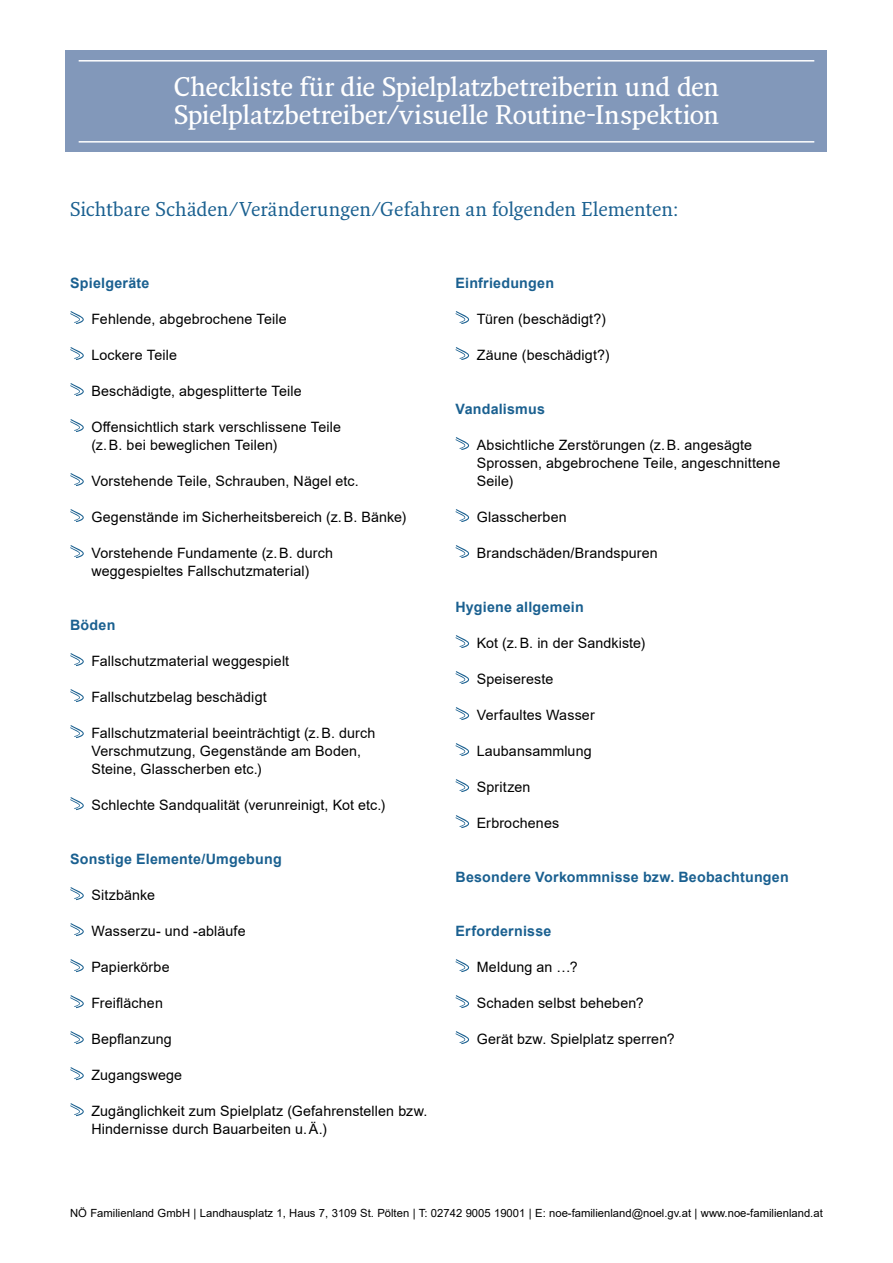
<style>
.page{position:relative;width:893px;height:1263px;background:#fff}
.page>*{position:absolute;margin:0;border:0;box-sizing:border-box;transform-origin:0 0}
.t1{font:600 26.25px/28.5px "Fresco";letter-spacing:-.005em;color:#fff}
.t2{font:19.5px "Fresco";letter-spacing:-.005em;color:#1a6090}
.t3{font:14.25px/18px "Arial";letter-spacing:.01em;color:#000}
.t4{font:700 14.25px "Arial";letter-spacing:.015em;color:#1a6090}
.t5{font:11.25px "Arial";color:#000}
</style>
<div class="page">
<div style="left:66px;top:51px;width:761px;height:101px;background:#8298ba"></div>
<hr style="left:79px;top:60px;width:735px;height:2px;background:#fff">
<hr style="left:79px;top:141px;width:735px;height:2px;background:#fff">
<svg style="left:70px;top:311px;width:14px;height:13px"></svg>
<svg style="left:70px;top:347px;width:14px;height:13px"></svg>
<svg style="left:70px;top:383px;width:14px;height:13px"></svg>
<svg style="left:70px;top:419px;width:14px;height:13px"></svg>
<svg style="left:70px;top:473px;width:14px;height:13px"></svg>
<svg style="left:70px;top:509px;width:14px;height:13px"></svg>
<svg style="left:70px;top:545px;width:14px;height:13px"></svg>
<svg style="left:70px;top:653px;width:14px;height:13px"></svg>
<svg style="left:70px;top:689px;width:14px;height:13px"></svg>
<svg style="left:70px;top:725px;width:14px;height:13px"></svg>
<svg style="left:70px;top:797px;width:14px;height:13px"></svg>
<svg style="left:70px;top:887px;width:14px;height:13px"></svg>
<svg style="left:70px;top:923px;width:14px;height:13px"></svg>
<svg style="left:70px;top:959px;width:14px;height:13px"></svg>
<svg style="left:70px;top:995px;width:14px;height:13px"></svg>
<svg style="left:70px;top:1031px;width:14px;height:13px"></svg>
<svg style="left:70px;top:1067px;width:14px;height:13px"></svg>
<svg style="left:70px;top:1103px;width:14px;height:13px"></svg>
<svg style="left:455px;top:311px;width:15px;height:13px"></svg>
<svg style="left:455px;top:347px;width:15px;height:13px"></svg>
<svg style="left:455px;top:437px;width:15px;height:13px"></svg>
<svg style="left:455px;top:509px;width:15px;height:13px"></svg>
<svg style="left:455px;top:545px;width:15px;height:13px"></svg>
<svg style="left:455px;top:635px;width:15px;height:13px"></svg>
<svg style="left:455px;top:671px;width:15px;height:13px"></svg>
<svg style="left:455px;top:707px;width:15px;height:13px"></svg>
<svg style="left:455px;top:743px;width:15px;height:13px"></svg>
<svg style="left:455px;top:779px;width:15px;height:13px"></svg>
<svg style="left:455px;top:815px;width:15px;height:13px"></svg>
<svg style="left:455px;top:959px;width:15px;height:13px"></svg>
<svg style="left:455px;top:995px;width:15px;height:13px"></svg>
<svg style="left:455px;top:1031px;width:15px;height:13px"></svg>
<h1 class="t1" style="left:174px;top:71px;width:547px">Checkliste für die Spielplatzbetreiberin und den<br>Spielplatzbetreiber/Visuelle Routine-Inspektion</h1>
<h2 class="t2" style="left:70px;top:197px;width:610px">Sichtbare Schäden/Veränderungen/Gefahren an folgenden Elementen:</h2>
<p class="t4" style="left:70px;top:273px;width:81px">Spielgeräte</p>
<p class="t3" style="left:91px;top:310px;width:197px">Fehlende, abgebrochene Teile</p>
<p class="t3" style="left:91px;top:346px;width:87px">Lockere Teile</p>
<p class="t3" style="left:91px;top:382px;width:212px">Beschädigte, abgesplitterte Teile</p>
<p class="t3" style="left:91px;top:418px;width:251px">Offensichtlich stark verschlissene Teile (z.B. bei beweglichen Teilen)</p>
<p class="t3" style="left:91px;top:472px;width:269px">Vorstehende Teile, Schrauben, Nägel etc.</p>
<p class="t3" style="left:91px;top:508px;width:316px">Gegenstände im Sicherheitsbereich (z.B. Bänke)</p>
<p class="t3" style="left:91px;top:544px;width:243px">Vorstehende Fundamente (z.B. durch weggespieltes Fallschutzmaterial)</p>
<p class="t4" style="left:70px;top:615px;width:47px">Böden</p>
<p class="t3" style="left:91px;top:652px;width:199px">Fallschutzmaterial weggespielt</p>
<p class="t3" style="left:91px;top:688px;width:177px">Fallschutzbelag beschädigt</p>
<p class="t3" style="left:91px;top:724px;width:286px">Fallschutzmaterial beeinträchtigt (z.B. durch<br>Verschmutzung, Gegenstände am Boden,<br>Steine, Glasscherben etc.)</p>
<p class="t3" style="left:91px;top:796px;width:295px">Schlechte Sandqualität (verunreinigt, Kot etc.)</p>
<p class="t4" style="left:70px;top:849px;width:213px">Sonstige Elemente/Umgebung</p>
<p class="t3" style="left:91px;top:886px;width:65px">Sitzbänke</p>
<p class="t3" style="left:91px;top:922px;width:156px">Wasserzu- und -abläufe</p>
<p class="t3" style="left:91px;top:958px;width:80px">Papierkörbe</p>
<p class="t3" style="left:91px;top:994px;width:73px">Freiflächen</p>
<p class="t3" style="left:91px;top:1030px;width:82px">Bepflanzung</p>
<p class="t3" style="left:91px;top:1066px;width:92px">Zugangswege</p>
<p class="t3" style="left:91px;top:1102px;width:338px">Zugänglichkeit zum Spielplatz (Gefahrenstellen bzw.<br>Hindernisse durch Bauarbeiten u.Ä.)</p>
<p class="t4" style="left:455px;top:273px;width:100px">Einfriedungen</p>
<p class="t3" style="left:477px;top:310px;width:131px">Türen (beschädigt?)</p>
<p class="t3" style="left:477px;top:346px;width:134px">Zäune (beschädigt?)</p>
<p class="t4" style="left:455px;top:399px;width:91px">Vandalismus</p>
<p class="t3" style="left:477px;top:436px;width:305px">Absichtliche Zerstörungen (z.B. angesägte<br>Sprossen, abgebrochene Teile, angeschnittene<br>Seile)</p>
<p class="t3" style="left:477px;top:508px;width:91px">Glasscherben</p>
<p class="t3" style="left:477px;top:544px;width:183px">Brandschäden/Brandspuren</p>
<p class="t4" style="left:455px;top:597px;width:130px">Hygiene allgemein</p>
<p class="t3" style="left:477px;top:634px;width:170px">Kot (z.B. in der Sandkiste)</p>
<p class="t3" style="left:477px;top:670px;width:78px">Speisereste</p>
<p class="t3" style="left:477px;top:706px;width:120px">Verfaultes Wasser</p>
<p class="t3" style="left:477px;top:742px;width:116px">Laubansammlung</p>
<p class="t3" style="left:477px;top:778px;width:55px">Spritzen</p>
<p class="t3" style="left:477px;top:814px;width:84px">Erbrochenes</p>
<p class="t4" style="left:455px;top:867px;width:335px">Besondere Vorkommnisse bzw. Beobachtungen</p>
<p class="t4" style="left:455px;top:921px;width:97px">Erfordernisse</p>
<p class="t3" style="left:477px;top:958px;width:102px">Meldung an …?</p>
<p class="t3" style="left:477px;top:994px;width:169px">Schaden selbst beheben?</p>
<p class="t3" style="left:477px;top:1030px;width:199px">Gerät bzw. Spielplatz sperren?</p>
<p class="t5" style="left:70px;top:1205px;width:754px">NÖ Familienland GmbH | Landhausplatz 1, Haus 7, 3109 St. Pölten | T: 02742 9005 19001 | E: noe-familienland@noel.gv.at | www.noe-familienland.at</p>
</div>
